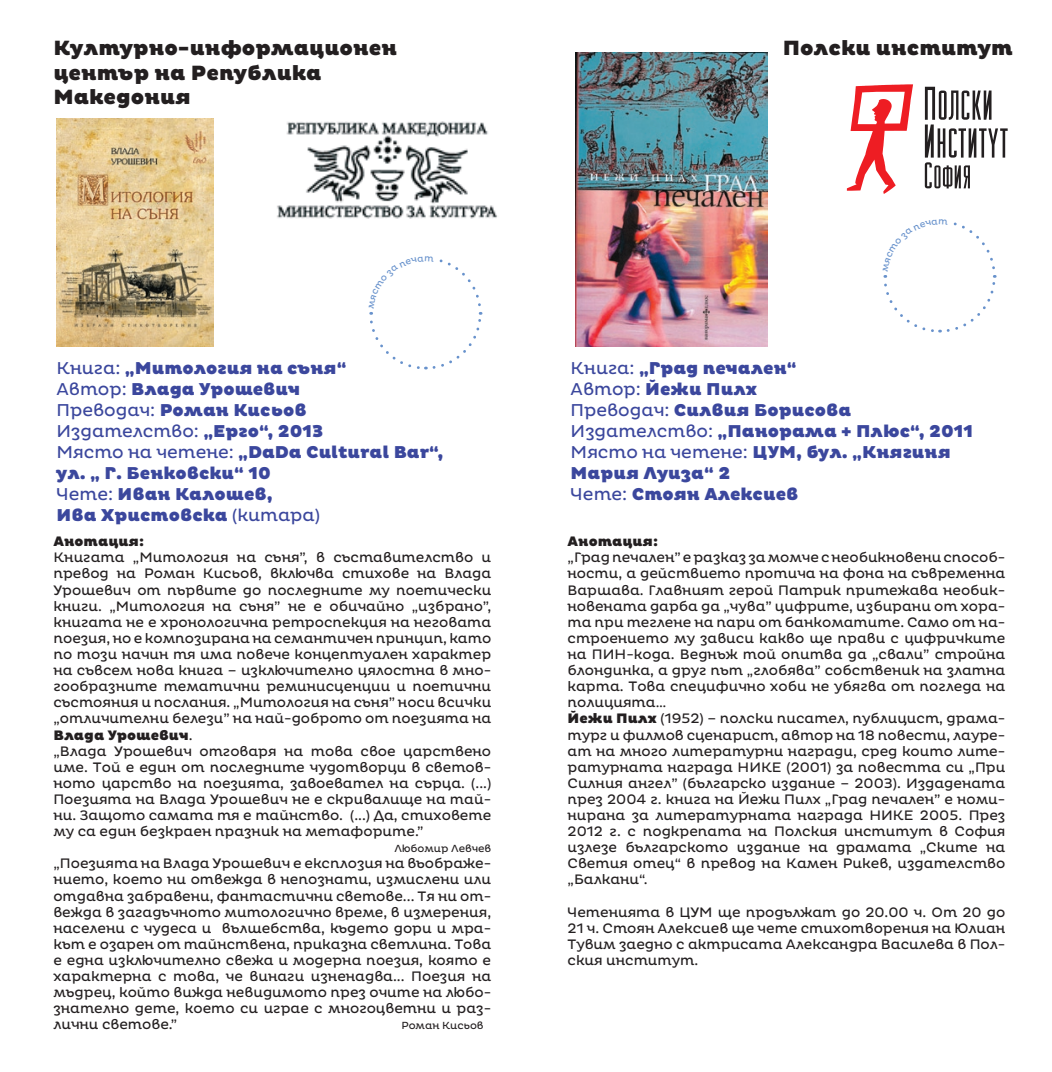
<style>
.page{position:relative;width:1052px;height:1072px;background:#fff}
.page>*{position:absolute;margin:0;border:0;box-sizing:border-box;transform-origin:0 0}
.t1{font:21px/24.5px "Pluto Black Bulgarian";color:#231f20}
.t2{font:17.5px/21px "Pluto Black Bulgarian";color:#3b479d}
.t3{font:17.5px "Pluto Regular Bulgarian";color:#3b479d}
.t4{font:14px/16.1px "Pluto Regular Bulgarian";color:#231f20;text-align:justify}
.t5{font:14px "Pluto Black Bulgarian";color:#231f20}
.t6{font:10.5px "Pluto Regular Bulgarian";color:#231f20}
.s1{font-family:"Pluto Regular Bulgarian"}
.s2{font-family:"Pluto Black Bulgarian"}
</style>
<div class="page">
<img style="left:277px;top:121px;width:220px;height:98px">
<img style="left:57px;top:118px;width:157px;height:228px">
<svg style="left:847px;top:84px;width:66px;height:110px"></svg>
<svg style="left:925px;top:87px;width:82px;height:101px"></svg>
<img style="left:575px;top:53px;width:193px;height:293px">
<svg style="left:369px;top:259px;width:114px;height:111px"></svg>
<svg style="left:883px;top:222px;width:114px;height:111px"></svg>
<h1 class="t1" style="left:53px;top:37px;width:345px">Културно-информационен център на Република<br>Македония</h1>
<h1 class="t1" style="left:782px;top:37px;width:232px">Полски институт</h1>
<p class="t2" style="left:57px;top:358px;width:291px"><span class="s1">Книга:</span> „Митология на съня“<br><span class="s1">Автор:</span> Влада Урошевич<br><span class="s1">Преводач:</span> Роман Кисьов</p>
<p class="t3" style="left:57px;top:421px;width:268px">Издателство: <span class="s2">„Ерго“, 2013</span></p>
<p class="t2" style="left:57px;top:442px;width:388px"><span class="s1">Място на четене:</span> „DaDa Cultural Bar“, ул. „ Г. Бенковски“ 10<br><span class="s1">Чете:</span> Иван Калошев,<br>Ива Христовска <span class="s1">(китара)</span></p>
<p class="t5" style="left:53px;top:533px;width:92px">Анотация:</p>
<p class="t4" style="left:53px;top:549px;width:439px">Книгата „Митология на съня”, в съставителство и превод на Роман Кисьов, включва стихове на Влада Урошевич от първите до последните му поетически книги. „Митология на съня” не е обичайно „избрано”, книгата не е хронологична ретроспекция на неговата поезия, но е композирана на семантичен принцип, като по този начин тя има повече концептуален характер на съвсем нова книга – изключително цялостна в мно&shy;гообразните тематични реминисценции и поетични състояния и послания. „Митология на съня” носи всички „отличителни белези” на най-доброто от поезията на</p>
<p class="t5" style="left:53px;top:726px;width:141px">Влада Урошевич<span class="s1">.</span></p>
<p class="t4" style="left:53px;top:743px;width:439px">„Влада Урошевич отговаря на това свое царствено име. Той е един от последните чудотворци в светов&shy;ното царство на поезията, завоевател на сърца. (...)<br>Поезията на Влада Урошевич не е скривалище на тай&shy;ни. Защото самата тя е тайнство. (...) Да, стиховете му са един безкраен празник на метафорите.”</p>
<p class="t6" style="left:394px;top:842px;width:98px">Любомир Левчев</p>
<p class="t4" style="left:53px;top:855px;width:439px">„Поезията на Влада Урошевич е експлозия на въображе&shy;нието, което ни отвежда в непознати, измислени или отдавна забравени, фантастични светове... Тя ни от&shy;вежда в загадъчното митологично време, в измерения, населени с чудеса и вълшебства, където дори и мра&shy;кът е озарен от тайнствена, приказна светлина. Това е една изключително свежа и модерна поезия, която е характерна с това, че винаги изненадва... Поезия на мъдрец, който вижда невидимото през очите на любо&shy;знателно дете, което си играе с многоцветни и раз&shy;лични светове.”</p>
<p class="t6" style="left:401px;top:1019px;width:84px">Роман Кисьов</p>
<p class="t2" style="left:570px;top:358px;width:404px"><span class="s1">Книга:</span> „Град печален“<br><span class="s1">Автор:</span> Йежи Пилх<br><span class="s1">Преводач:</span> Силвия Борисова<br><span class="s1">Издателство:</span> „Панорама + Плюс“, 2011<br><span class="s1">Място на четене:</span> ЦУМ, бул. „Княгиня<br>Мария Луиза“ 2<br><span class="s1">Чете:</span> Стоян Алексиев</p>
<p class="t5" style="left:567px;top:533px;width:92px">Анотация:</p>
<p class="t4" style="left:567px;top:549px;width:439px;text-align:left">„Град печален” е разказ за момче с необикновени способ&shy;ности, а действието протича на фона на съвременна Варшава. Главният герой Патрик притежава необик&shy;новената дарба да „чува” цифрите, избирани от хора&shy;та при теглене на пари от банкоматите. Само от на&shy;строението му зависи какво ще прави с цифричките на ПИН-кода. Веднъж той опитва да „свали” стройна блондинка, а друг път „глобява” собственик на златна карта. Това специфично хоби не убягва от погледа на полицията…<br><span class="s2">Йежи Пилх</span> (1952) – полски писател, публицист, драма&shy;тург и филмов сценарист, автор на 18 повести, лауре&shy;ат на много литературни награди, сред които лите&shy;ратурната награда НИКЕ (2001) за повестта си „При Силния ангел” (българско издание – 2003). Издадената през 2004 г. книга на Йежи Пилх „Град печален” е номи&shy;нирана за литературната награда НИКЕ 2005. През 2012 г. с подкрепата на Полския институт в София излезе българското издание на драмата „Ските на Светия отец“ в превод на Камен Рикев, издателство „Балкани“.</p>
<p class="t4" style="left:567px;top:904px;width:439px">Четенията в ЦУМ ще продължат до 20.00 ч. От 20 до 21 ч. Стоян Алексиев ще чете стихотворения на Юлиан Тувим заедно с актрисата Александра Василева в Пол&shy;ския институт.</p>
</div>
